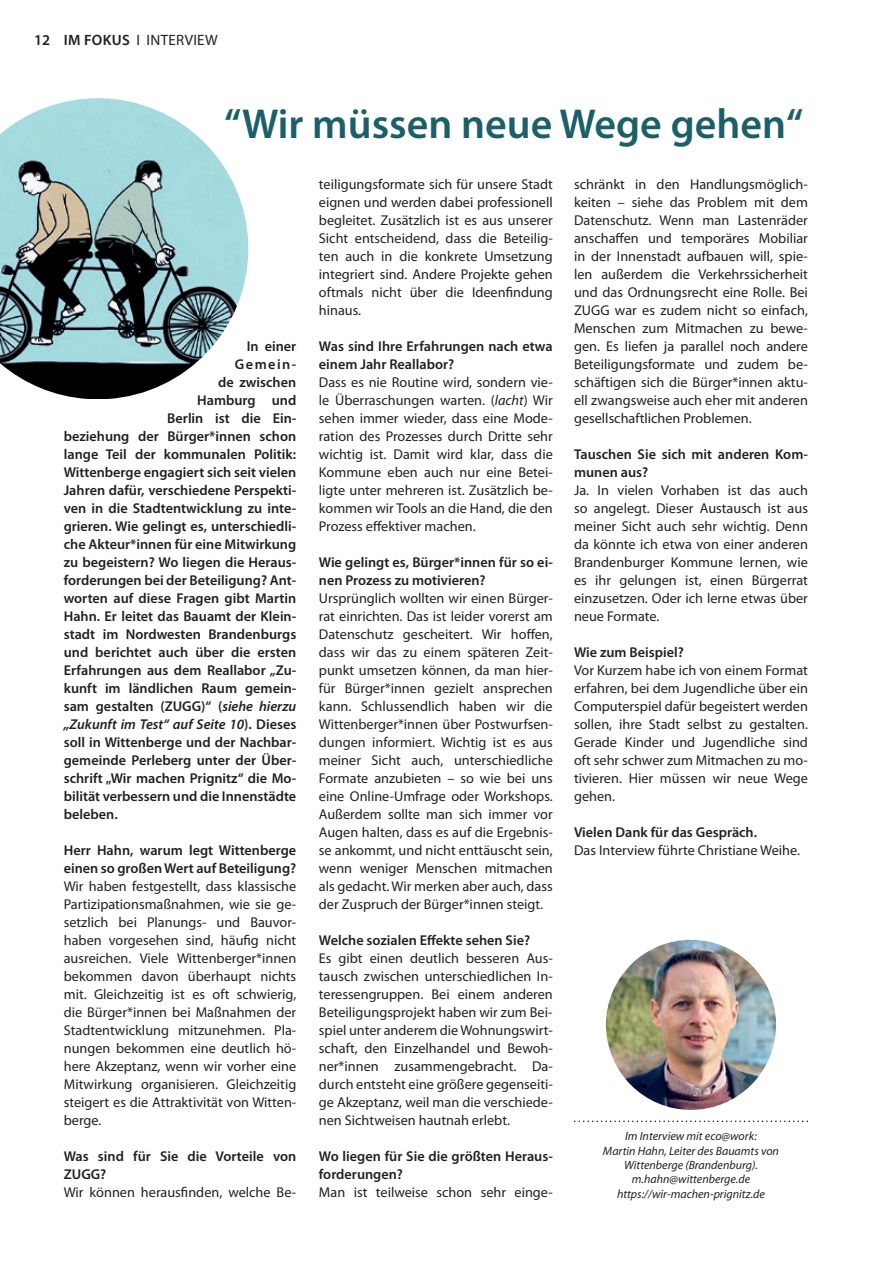
<style>
.page{position:relative;width:893px;height:1263px;background:#fff}
.page>*{position:absolute;margin:0;border:0;box-sizing:border-box;transform-origin:0 0}
.t1{font:600 42px "Myriad Pro";color:#1b5f68}
.t2{font:15px "Myriad Pro";letter-spacing:.02em;color:#231f20}
.t3{font:14.25px/18px "Myriad Pro";color:#231f20;text-align:justify}
.t4{font:600 14.25px/18px "Myriad Pro";color:#231f20}
.t5{font:italic 600 14.25px "Myriad Pro";color:#231f20}
.t6{font:italic 12px/14.4px "Myriad Pro";color:#231f20;text-align:center}
.s1{font-weight:600}
.s2{font-style:italic}
.s3{font-style:normal}
</style>
<div class="page">
<img style="left:606px;top:940px;width:170px;height:170px;border-radius:85px">
<svg style="left:574px;top:1120px;width:234px;height:2px"></svg>
<img style="left:0;top:98px;width:248px;height:301px">
<p class="t2" style="left:34px;top:31px;width:185px"><span class="s1">12 IM FOKUS</span> I INTERVIEW</p>
<h1 class="t1" style="left:224px;top:97px;width:580px">“Wir müssen neue Wege gehen“</h1>
<p class="t4" style="left:247px;top:337px;width:51px">In einer</p>
<p class="t4" style="left:235px;top:355px;width:63px">Gemein-</p>
<p class="t4" style="left:218px;top:373px;width:80px">de zwischen</p>
<p class="t4" style="left:197px;top:391px;width:101px">Hamburg und</p>
<p class="t4" style="left:167px;top:409px;width:131px">Berlin ist die Ein-</p>
<p class="t4" style="left:64px;top:427px;width:234px">beziehung der Bürger*innen schon</p>
<p class="t4" style="left:64px;top:445px;width:234px">lange Teil der kommunalen Politik:</p>
<p class="t4" style="left:64px;top:463px;width:234px">Wittenberge engagiert sich seit vielen</p>
<p class="t4" style="left:64px;top:481px;width:234px">Jahren dafür, verschiedene Perspekti-</p>
<p class="t4" style="left:64px;top:499px;width:234px">ven in die Stadtentwicklung zu inte-</p>
<p class="t4" style="left:64px;top:517px;width:234px">grieren. Wie gelingt es, unterschiedli-</p>
<p class="t4" style="left:64px;top:535px;width:234px">che Akteur*innen für eine Mitwirkung</p>
<p class="t4" style="left:64px;top:553px;width:234px">zu begeistern? Wo liegen die Heraus-</p>
<p class="t4" style="left:64px;top:571px;width:234px">forderungen bei der Beteiligung? Ant-</p>
<p class="t4" style="left:64px;top:589px;width:234px">worten auf diese Fragen gibt Martin</p>
<p class="t4" style="left:64px;top:607px;width:234px">Hahn. Er leitet das Bauamt der Klein-</p>
<p class="t4" style="left:64px;top:625px;width:234px">stadt im Nordwesten Brandenburgs</p>
<p class="t4" style="left:64px;top:643px;width:234px">und berichtet auch über die ersten</p>
<p class="t4" style="left:64px;top:661px;width:234px">Erfahrungen aus dem Reallabor „Zu-</p>
<p class="t4" style="left:64px;top:679px;width:234px">kunft im ländlichen Raum gemein-</p>
<p class="t4" style="left:64px;top:697px;width:234px">sam gestalten (ZUGG)“ (<span class="s2">siehe hierzu</span></p>
<p class="t5" style="left:64px;top:715px;width:234px">„Zukunft im Test“ auf Seite 10<span class="s3">). Dieses</span></p>
<p class="t4" style="left:64px;top:733px;width:234px">soll in Wittenberge und der Nachbar-</p>
<p class="t4" style="left:64px;top:751px;width:234px">gemeinde Perleberg unter der Über-</p>
<p class="t4" style="left:64px;top:769px;width:234px">schrift „Wir machen Prignitz“ die Mo-</p>
<p class="t4" style="left:64px;top:787px;width:234px">bilität verbessern und die Innenstädte</p>
<p class="t4" style="left:64px;top:805px;width:55px">beleben.</p>
<p class="t4" style="left:64px;top:841px;width:234px">Herr Hahn, warum legt Wittenberge einen so großen Wert auf Beteiligung?</p>
<p class="t3" style="left:64px;top:877px;width:234px">Wir haben festgestellt, dass klassische Partizipationsmaßnahmen, wie sie ge&shy;setzlich bei Planungs- und Bauvor&shy;haben vorgesehen sind, häufig nicht ausreichen. Viele Wittenberger*innen bekommen davon überhaupt nichts mit. Gleichzeitig ist es oft schwierig, die Bürger*innen bei Maßnahmen der Stadtentwicklung mitzunehmen. Pla&shy;nungen bekommen eine deutlich hö&shy;here Akzeptanz, wenn wir vorher eine Mitwirkung organisieren. Gleichzeitig steigert es die Attraktivität von Witten&shy;berge.</p>
<p class="t4" style="left:64px;top:1147px;width:234px">Was sind für Sie die Vorteile von<br>ZUGG?</p>
<p class="t3" style="left:64px;top:1183px;width:234px">Wir können herausfinden, welche Be-</p>
<p class="t3" style="left:319px;top:175px;width:235px">teiligungsformate sich für unsere Stadt eignen und werden dabei professionell begleitet. Zusätzlich ist es aus unserer Sicht entscheidend, dass die Beteilig&shy;ten auch in die konkrete Umsetzung integriert sind. Andere Projekte gehen oftmals nicht über die Ideenfindung hinaus.</p>
<p class="t4" style="left:319px;top:337px;width:235px">Was sind Ihre Erfahrungen nach etwa einem Jahr Reallabor?</p>
<p class="t3" style="left:319px;top:373px;width:235px">Dass es nie Routine wird, sondern vie&shy;le Überraschungen warten. (<span class="s2">lacht</span>) Wir sehen immer wieder, dass eine Mode&shy;ration des Prozesses durch Dritte sehr wichtig ist. Damit wird klar, dass die Kommune eben auch nur eine Betei&shy;ligte unter mehreren ist. Zusätzlich be&shy;kommen wir Tools an die Hand, die den Prozess effektiver machen.</p>
<p class="t4" style="left:319px;top:553px;width:235px">Wie gelingt es, Bürger*innen für so ei&shy;nen Prozess zu motivieren?</p>
<p class="t3" style="left:319px;top:589px;width:235px">Ursprünglich wollten wir einen Bürger&shy;rat einrichten. Das ist leider vorerst am Datenschutz gescheitert. Wir hoffen, dass wir das zu einem späteren Zeit&shy;punkt umsetzen können, da man hier&shy;für Bürger*innen gezielt ansprechen kann. Schlussendlich haben wir die Wittenberger*innen über Postwurfsen&shy;dungen informiert. Wichtig ist es aus meiner Sicht auch, unterschiedliche Formate anzubieten – so wie bei uns eine Online-Umfrage oder Workshops.<br>Außerdem sollte man sich immer vor Augen halten, dass es auf die Ergebnis&shy;se ankommt, und nicht enttäuscht sein, wenn weniger Menschen mitmachen als gedacht. Wir merken aber auch, dass der Zuspruch der Bürger*innen steigt.</p>
<p class="t4" style="left:319px;top:931px;width:213px">Welche sozialen Effekte sehen Sie?</p>
<p class="t3" style="left:319px;top:949px;width:235px">Es gibt einen deutlich besseren Aus&shy;tausch zwischen unterschiedlichen In&shy;te ressengruppen. Bei einem anderen Beteiligungsprojekt haben wir zum Bei - spiel unter anderem die Wohnungswirt&shy;schaft, den Einzelhandel und Bewoh - ner*innen zusammengebracht. Da&shy;durch entsteht eine größere gegenseiti&shy;ge Akzeptanz, weil man die verschiede&shy;nen Sichtweisen hautnah erlebt.</p>
<p class="t4" style="left:319px;top:1147px;width:235px">Wo liegen für Sie die größten Heraus&shy;forderungen?</p>
<p class="t3" style="left:319px;top:1183px;width:235px">Man ist teilweise schon sehr einge-</p>
<p class="t3" style="left:574px;top:175px;width:235px">schränkt in den Handlungsmöglich&shy;keiten – siehe das Problem mit dem Datenschutz. Wenn man Lastenräder anschaffen und temporäres Mobiliar in der Innenstadt aufbauen will, spie&shy;len außerdem die Verkehrssicherheit und das Ordnungsrecht eine Rolle. Bei ZUGG war es zudem nicht so einfach, Menschen zum Mitmachen zu bewe&shy;gen. Es liefen ja parallel noch andere Beteiligungsformate und zudem be&shy;schäftigen sich die Bürger*innen aktu&shy;ell zwangsweise auch eher mit anderen gesellschaftlichen Problemen.</p>
<p class="t4" style="left:574px;top:445px;width:235px">Tauschen Sie sich mit anderen Kom&shy;munen aus?</p>
<p class="t3" style="left:574px;top:481px;width:235px">Ja. In vielen Vorhaben ist das auch so angelegt. Dieser Austausch ist aus meiner Sicht auch sehr wichtig. Denn da könnte ich etwa von einer anderen Brandenburger Kommune lernen, wie es ihr gelungen ist, einen Bürgerrat einzusetzen. Oder ich lerne etwas über neue Formate.</p>
<p class="t4" style="left:574px;top:643px;width:111px">Wie zum Beispiel?</p>
<p class="t3" style="left:574px;top:661px;width:235px">Vor Kurzem habe ich von einem Format erfahren, bei dem Jugendliche über ein Computerspiel dafür begeistert werden sollen, ihre Stadt selbst zu gestalten.<br>Gerade Kinder und Jugendliche sind oft sehr schwer zum Mitmachen zu mo&shy;tivieren. Hier müssen wir neue Wege gehen.</p>
<p class="t4" style="left:574px;top:823px;width:185px">Vielen Dank für das Gespräch.</p>
<p class="t3" style="left:574px;top:841px;width:227px">Das Interview führte Christiane Weihe.</p>
<p class="t6" style="left:603px;top:1129px;width:178px">Im Interview mit eco@work:<br>Martin Hahn, Leiter des Bauamts von<br>Wittenberge (Brandenburg). m.hahn@wittenberge.de https://wir-machen-prignitz.de</p>
</div>
